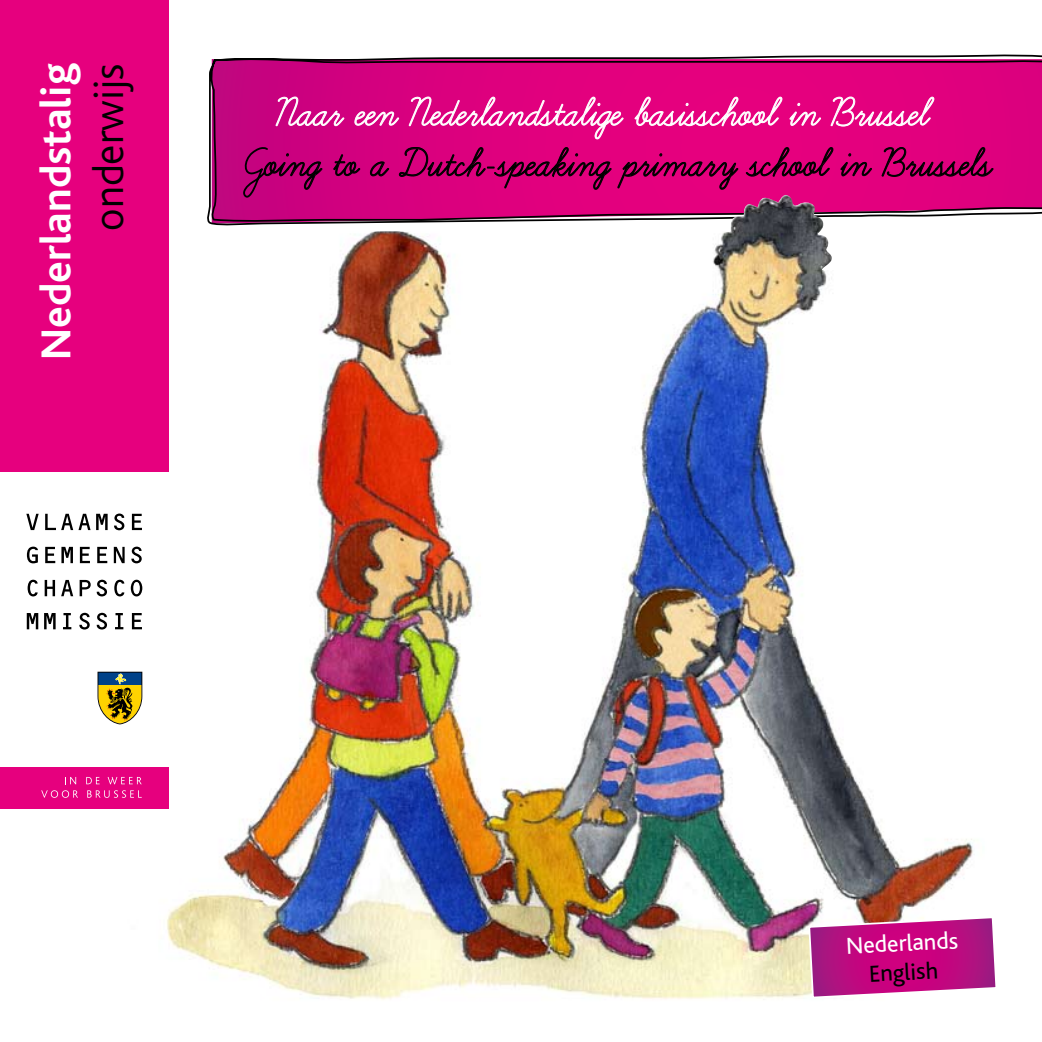
<style>
.page{position:relative;width:1042px;height:1042px;background:#fff}
.page>*{position:absolute;margin:0;border:0;box-sizing:border-box;transform-origin:0 0}
.t1{font:49px "Learning Curve";color:#000}
.t2{font:49px "Learning Curve";color:#fff}
.t3{font:700 43.75px "Bliss";color:#fff}
.t4{font:300 43.75px "Bliss";color:#000}
.t5{font:24.32px "Bliss";color:#fff}
.t6{font:24.32px "Bliss";color:#000}
</style>
<div class="page">
<svg style="left:209px;top:54px;width:833px;height:161px;background:#c61b7e"></svg>
<img style="left:166px;top:195px;width:856px;height:805px">
<svg style="left:807px;top:915px;width:191px;height:84px"></svg>
<div style="left:0;top:766px;width:169px;height:43px;background:#e6007e"></div>
<svg style="left:65px;top:777px;width:11px;height:7px"></svg>
<svg style="left:86px;top:777px;width:14px;height:7px"></svg>
<svg style="left:108px;top:777px;width:34px;height:7px"></svg>
<svg style="left:41px;top:790px;width:37px;height:8px"></svg>
<svg style="left:87px;top:790px;width:55px;height:8px"></svg>
<div style="left:0;top:471px;width:169px;height:295px;background:#fff"></div>
<svg style="left:26px;top:514px;width:13px;height:16px"></svg>
<svg style="left:45px;top:514px;width:63px;height:16px"></svg>
<svg style="left:114px;top:513px;width:10px;height:17px"></svg>
<svg style="left:132px;top:514px;width:10px;height:16px"></svg>
<svg style="left:27px;top:546px;width:11px;height:17px"></svg>
<svg style="left:45px;top:547px;width:10px;height:16px"></svg>
<svg style="left:61px;top:547px;width:12px;height:16px"></svg>
<svg style="left:80px;top:547px;width:10px;height:16px"></svg>
<svg style="left:97px;top:547px;width:10px;height:16px"></svg>
<svg style="left:114px;top:547px;width:11px;height:16px"></svg>
<svg style="left:131px;top:547px;width:11px;height:16px"></svg>
<svg style="left:28px;top:580px;width:10px;height:16px"></svg>
<svg style="left:45px;top:580px;width:10px;height:16px"></svg>
<svg style="left:61px;top:580px;width:12px;height:16px"></svg>
<svg style="left:80px;top:580px;width:11px;height:16px"></svg>
<svg style="left:97px;top:580px;width:10px;height:16px"></svg>
<svg style="left:114px;top:580px;width:10px;height:16px"></svg>
<svg style="left:131px;top:580px;width:11px;height:16px"></svg>
<svg style="left:27px;top:613px;width:11px;height:16px"></svg>
<svg style="left:44px;top:613px;width:12px;height:16px"></svg>
<svg style="left:63px;top:613px;width:8px;height:16px"></svg>
<svg style="left:79px;top:613px;width:11px;height:16px"></svg>
<svg style="left:97px;top:613px;width:10px;height:16px"></svg>
<svg style="left:115px;top:613px;width:8px;height:16px"></svg>
<svg style="left:132px;top:613px;width:10px;height:16px"></svg>
<svg style="left:98px;top:672px;width:44px;height:52px;background:#8f893f"></svg>
<div style="left:0;top:0;width:169px;height:471px;background:#e6007e"></div>
<svg style="left:239px;top:81px;width:755px;height:118px;background:#d30c7d"></svg>
<p class="t3" style="left:34px;top:360px;width:298px;rotate:-90deg">Nederlandstalig</p>
<p class="t4" style="left:86px;top:231px;width:169px;rotate:-90deg">onderwijs</p>
<p class="t2" style="left:275px;top:91px;width:653px">Naar een Nederlandstalige basisschool in Brussel</p>
<p class="t1" style="left:262px;top:141px;width:729px">oing to a Dutch-speaking primary school in Brussels</p>
<p class="t5" style="left:845px;top:933px;width:114px;rotate:-3deg">Nederlands</p>
<p class="t6" style="left:868px;top:961px;width:71px;rotate:-3deg">English</p>
</div>
